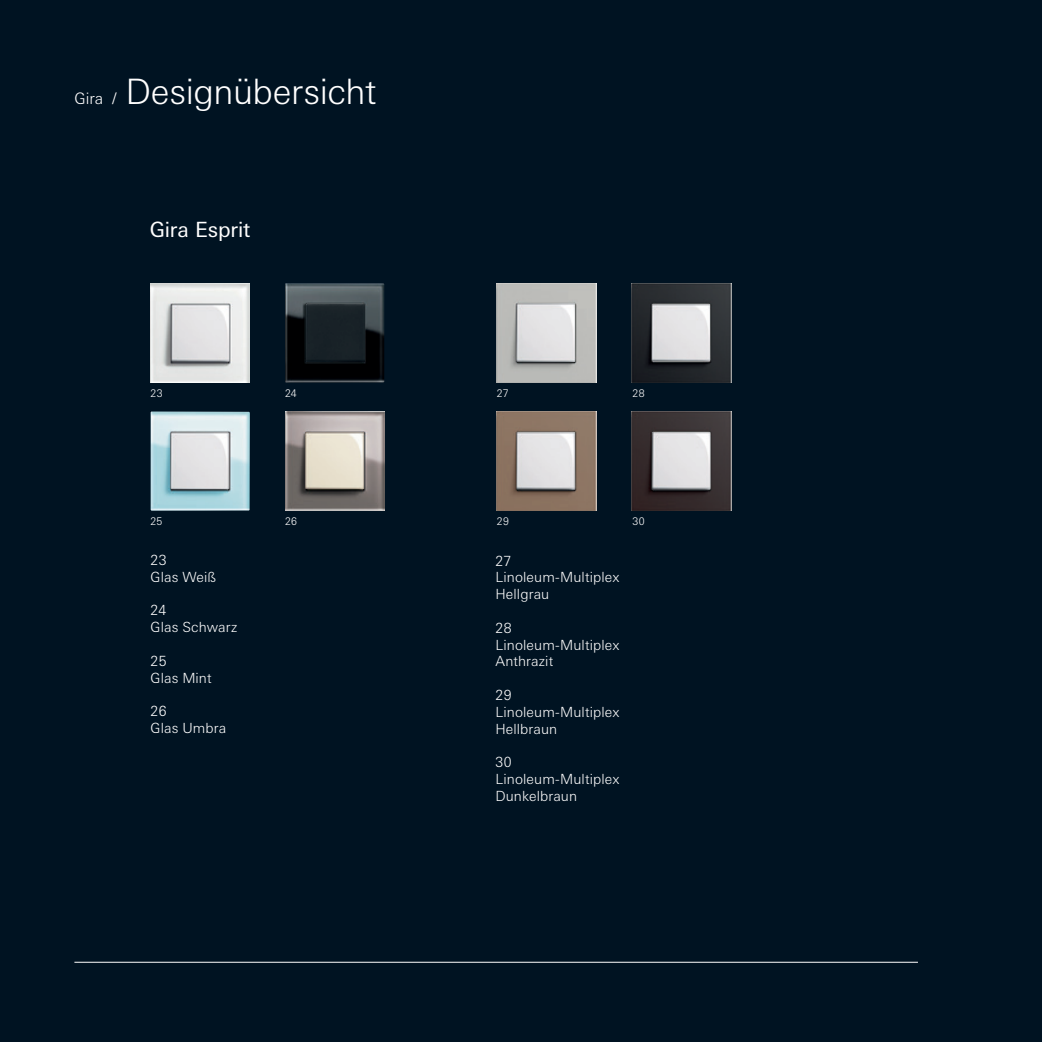
<style>
.page{position:relative;width:1042px;height:1042px;background:#001322}
.page>*{position:absolute;margin:0;border:0;box-sizing:border-box;transform-origin:0 0}
.t1{font:300 35px "Univers Next W1 G";letter-spacing:-.01em;color:#fff}
.t2{font:21px "Univers Next W1 G";letter-spacing:-.005em;color:#fff}
.t3{font:300 15.75px "Univers Next W1 G";color:#fff}
.t4{font:300 14px/16.8px "Univers Next W1 G";letter-spacing:.01em;color:#fff}
.t5{font:300 10.5px "Univers Next W1 G";letter-spacing:.01em;color:#fff}
.t6{font:300 10.5px "Univers Next Pro";color:#fff}
</style>
<div class="page">
<hr style="left:74px;top:962px;width:844px;height:1px;background:#fff">
<img style="left:497px;top:283px;width:99px;height:100px">
<img style="left:517px;top:304px;width:58px;height:57px">
<img style="left:632px;top:283px;width:99px;height:99px">
<img style="left:652px;top:304px;width:58px;height:57px">
<img style="left:497px;top:411px;width:99px;height:100px">
<img style="left:516px;top:432px;width:59px;height:58px">
<img style="left:632px;top:411px;width:99px;height:100px">
<img style="left:652px;top:432px;width:58px;height:58px">
<img style="left:285px;top:283px;width:99px;height:100px">
<div style="left:307px;top:304px;width:57px;height:58px;background:#182127"></div>
<img style="left:151px;top:283px;width:99px;height:100px">
<img style="left:172px;top:304px;width:57px;height:58px">
<img style="left:285px;top:411px;width:99px;height:100px">
<img style="left:306px;top:432px;width:57px;height:57px">
<img style="left:151px;top:411px;width:99px;height:100px">
<img style="left:170px;top:432px;width:59px;height:57px">
<p class="t3" style="left:74px;top:89px;width:44px">Gira /</p>
<h1 class="t1" style="left:126px;top:71px;width:252px">Designübersicht</h1>
<h2 class="t2" style="left:150px;top:217px;width:102px">Gira Esprit</h2>
<p class="t6" style="left:151px;top:387px;width:14px">23</p>
<p class="t5" style="left:151px;top:515px;width:13px">25</p>
<p class="t4" style="left:151px;top:551px;width:67px">23<br>Glas Weiß</p>
<p class="t4" style="left:151px;top:602px;width:88px">24<br>Glas Schwarz</p>
<p class="t4" style="left:151px;top:652px;width:62px">25<br>Glas Mint</p>
<p class="t4" style="left:151px;top:703px;width:77px">26<br>Glas Umbra</p>
<p class="t5" style="left:285px;top:387px;width:13px">24</p>
<p class="t5" style="left:285px;top:515px;width:13px">26</p>
<p class="t5" style="left:497px;top:387px;width:13px">27</p>
<p class="t5" style="left:632px;top:387px;width:13px">28</p>
<p class="t5" style="left:497px;top:515px;width:13px">29</p>
<p class="t5" style="left:632px;top:515px;width:14px">30</p>
<p class="t4" style="left:495px;top:552px;width:125px">27<br>Linoleum-Multiplex<br>Hellgrau</p>
<p class="t4" style="left:495px;top:619px;width:125px">28<br>Linoleum-Multiplex<br>Anthrazit</p>
<p class="t4" style="left:495px;top:686px;width:125px">29<br>Linoleum-Multiplex<br>Hellbraun</p>
<p class="t4" style="left:495px;top:754px;width:125px">30<br>Linoleum-Multiplex<br>Dunkelbraun</p>
</div>
